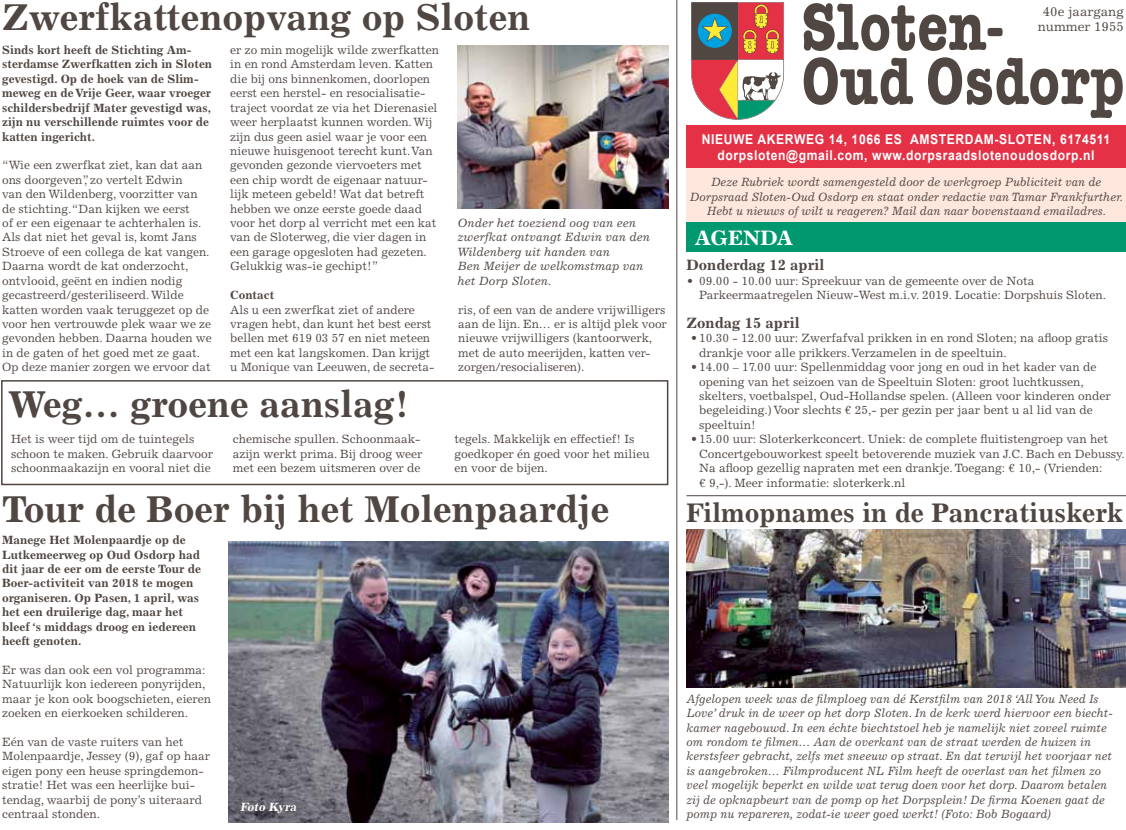
<style>
.page{position:relative;width:1126px;height:830px;background:#fff}
.page>*{position:absolute;margin:0;border:0;box-sizing:border-box;transform-origin:0 0}
.t1{font:700 37.5px "Excelsior LT Std";color:#504743}
.t2{font:700 27px "Excelsior LT Std";color:#504743}
.t3{font:700 21px "Excelsior LT Std";color:#fff}
.t4{font:700 15px "Excelsior LT Std";color:#504743}
.t5{font:700 13.5px/16.5px "Arial";letter-spacing:.05em;color:#fff;text-align:center;scale:.9 1}
.t6{font:13.05px/15.6px "Excelsior LT Std";color:#504743;text-align:center}
.t7{font:12px/14.4px "Excelsior LT Std";color:#504743}
.t8{font:italic 12px/14.4px "Excelsior LT Std";color:#504743;scale:.96 1}
.t9{font:700 12px/14.4px "Excelsior LT Std";color:#504743}
.t10{font:italic 12px/14.4px "Excelsior LT Std";color:#504743;text-align:center}
.t11{font:italic 700 12px "Excelsior LT Std";color:#fff}
</style>
<div class="page">
<svg style="left:804px;top:3px;width:182px;height:48px"></svg>
<div style="left:987px;top:28px;width:16px;height:8px;background:#504743;border-radius:4px"></div>
<svg style="left:804px;top:57px;width:109px;height:48px"></svg>
<svg style="left:928px;top:57px;width:195px;height:61px"></svg>
<div style="left:686px;top:168px;width:440px;height:56px;background:#fee7dd"></div>
<svg style="left:691px;top:2px;width:93px;height:118px"></svg>
<div style="left:686px;top:125px;width:440px;height:43px;background:#e43146"></div>
<hr style="left:676px;top:0;width:1px;height:819px;background:#504743">
<div style="left:686px;top:222px;width:440px;height:30px;background:#00986e"></div>
<hr style="left:686px;top:495px;width:440px;height:1px;background:#504743">
<img style="left:458px;top:45px;width:210px;height:163px">
<img style="left:229px;top:541px;width:439px;height:281px">
<div style="left:1px;top:380px;width:667px;height:105px;border:2px solid #504743"></div>
<div style="left:235px;top:795px;width:70px;height:27px;background:#504743;opacity:.75"></div>
<img style="left:686px;top:529px;width:440px;height:157px">
<h1 class="t1" style="left:2px;top:-4px;width:530px">Zwerfkattenopvang op Sloten</h1>
<p class="t9" style="left:2px;top:43px;width:212px">Sinds kort heeft de Stichting Am&shy;sterdamse Zwerfkatten zich in Sloten gevestigd. Op de hoek van de Slim&shy;meweg en de Vrije Geer, waar vroeger schildersbedrijf Mater gevestigd was, zijn nu verschillende ruimtes voor de katten ingericht.</p>
<p class="t7" style="left:2px;top:158px;width:211px">“Wie een zwerfkat ziet, kan dat aan ons doorgeven”, zo vertelt Edwin<br>van den Wildenberg, voorzitter van de stichting.“Dan kijken we eerst<br>of er een eigenaar te achterhalen is.<br>Als dat niet het geval is, komt Jans Stroeve of een collega de kat vangen.<br>Daarna wordt de kat onderzocht, ontvlooid, geënt en indien nodig gecastreerd/gesteriliseerd.Wilde katten worden vaak teruggezet op de voor hen vertrouwde plek waar we ze gevonden hebben. Daarna houden we in de gaten of het goed met ze gaat.<br>Op deze manier zorgen we ervoor dat</p>
<p class="t7" style="left:230px;top:43px;width:210px">er zo min mogelijk wilde zwerfkatten in en rond Amsterdam leven. Katten die bij ons binnenkomen, doorlopen eerst een herstel- en resocialisatie&shy;traject voordat ze via het Dierenasiel weer herplaatst kunnen worden.Wij zijn dus geen asiel waar je voor een nieuwe huisgenoot terecht kunt.Van gevonden gezonde viervoeters met een chip wordt de eigenaar natuur&shy;lijk meteen gebeld! Wat dat betreft hebben we onze eerste goede daad voor het dorp al verricht met een kat van de Sloterweg, die vier dagen in een garage opgesloten had gezeten.<br>Gelukkig was-ie gechipt!”</p>
<p class="t9" style="left:230px;top:288px;width:46px">Contact</p>
<p class="t7" style="left:230px;top:302px;width:206px">Als u een zwerfkat ziet of andere vragen hebt, dan kunt het best eerst bellen met 619 03 57 en niet meteen met een kat langskomen. Dan krijgt u Monique van Leeuwen, de secreta-</p>
<p class="t7" style="left:458px;top:302px;width:210px">ris, of een van de andere vrijwilligers aan de lijn. En… er is altijd plek voor nieuwe vrijwilligers (kantoorwerk, met de auto meerijden, katten ver&shy;zorgen/resocialiseren).</p>
<p class="t10" style="left:458px;top:216px;width:194px;text-align:left">Onder het toeziend oog van een zwerfkat ontvangt Edwin van den<br>Wildenberg uit handen van<br>Ben Meijer de welkomstmap van het Dorp Sloten.</p>
<h1 class="t1" style="left:9px;top:382px;width:402px">Weg… groene aanslag!</h1>
<p class="t7" style="left:11px;top:432px;width:204px">Het is weer tijd om de tuintegels schoon te maken. Gebruik daarvoor schoonmaakazijn en vooral niet die</p>
<p class="t7" style="left:233px;top:432px;width:191px">chemische spullen. Schoonmaak&shy;azijn werkt prima. Bij droog weer met een bezem uitsmeren over de</p>
<p class="t7" style="left:455px;top:432px;width:197px">tegels. Makkelijk en effectief! Is goedkoper én goed voor het milieu en voor de bijen.</p>
<h1 class="t1" style="left:2px;top:487px;width:609px">Tour de Boer bij het Molenpaardje</h1>
<p class="t9" style="left:2px;top:532px;width:200px">Manege Het Molenpaardje op de<br>Lutkemeerweg op Oud Osdorp had dit jaar de eer om de eerste Tour de<br>Boer-activiteit van 2018 te mogen organiseren. Op Pasen, 1 april, was het een druilerige dag, maar het bleef ‘s middags droog en iedereen heeft genoten.</p>
<p class="t7" style="left:2px;top:662px;width:211px">Er was dan ook een vol programma:<br>Natuurlijk kon iedereen ponyrijden, maar je kon ook boogschieten, eieren zoeken en eierkoeken schilderen.</p>
<p class="t7" style="left:2px;top:734px;width:210px">Eén van de vaste ruiters van het<br>Molenpaardje, Jessey (9), gaf op haar eigen pony een heuse springdemon&shy;stratie! Het was een heerlijke bui&shy;tendag, waarbij de pony’s uiteraard centraal stonden.</p>
<p class="t11" style="left:240px;top:799px;width:60px">Foto Kyra</p>
<p class="t6" style="left:1038px;top:3px;width:88px">40e jaargang nummer 1955</p>
<p class="t5" style="left:702px;top:131px;width:455px">NIEUWE AKERWEG 14, 1066 ES AMSTERDAM-SLOTEN, 6174511 dorpsloten@gmail.com, www.dorpsraadslotenoudosdorp.nl</p>
<p class="t10" style="left:690px;top:175px;width:435px">Deze Rubriek wordt samengesteld door de werkgroep Publiciteit van de<br>Dorpsraad Sloten-Oud Osdorp en staat onder redactie van Tamar Frankfurther.<br>Hebt u nieuws of wilt u reageren? Mail dan naar bovenstaand emailadres.</p>
<h3 class="t3" style="left:695px;top:225px;width:83px">Agenda</h3>
<p class="t4" style="left:686px;top:256px;width:140px">Donderdag 12 april</p>
<p class="t7" style="left:699px;top:273px;width:409px;text-indent:-13px">• 09.00 - 10.00 uur: Spreekuur van de gemeente over de Nota<br>Parkeermaatregelen Nieuw-West m.i.v. 2019. Locatie: Dorpshuis Sloten.</p>
<p class="t4" style="left:686px;top:314px;width:115px">Zondag 15 april</p>
<p class="t7" style="left:699px;top:331px;width:410px;text-indent:-9px">• 10.30 - 12.00 uur: Zwerfafval prikken in en rond Sloten; na afloop gratis drankje voor alle prikkers.Verzamelen in de speeltuin.</p>
<p class="t7" style="left:699px;top:360px;width:413px;text-indent:-9px">• 14.00 – 17.00 uur: Spellenmiddag voor jong en oud in het kader van de opening van het seizoen van de Speeltuin Sloten: groot luchtkussen, skelters, voetbalspel, Oud-Hollandse spelen. (Alleen voor kinderen onder begeleiding.)Voor slechts € 25,- per gezin per jaar bent u al lid van de speeltuin!</p>
<p class="t7" style="left:699px;top:432px;width:427px;text-indent:-8px">• 15.00 uur: Sloterkerkconcert. Uniek: de complete fluitistengroep van het Concertgebouworkest speelt betoverende muziek van J.C. Bach en Debussy.<br>Na afloop gezellig napraten met een drankje.Toegang: € 10,- (Vrienden:<br>€ 9,-). Meer informatie: sloterkerk.nl</p>
<h2 class="t2" style="left:686px;top:496px;width:438px">Filmopnames in de Pancratiuskerk</h2>
<p class="t8" style="left:686px;top:691px;width:446px">Afgelopen week was de filmploeg van dé Kerstfilm van 2018 ‘All You Need Is Love’ druk in de weer op het dorp Sloten. In de kerk werd hiervoor een biecht&shy;kamer nagebouwd. In een échte biechtstoel heb je namelijk niet zoveel ruimte om rondom te filmen… Aan de overkant van de straat werden de huizen in kerstsfeer gebracht, zelfs met sneeuw op straat. En dat terwijl het voorjaar net is aangebroken… Filmproducent NL Film heeft de overlast van het filmen zo veel mogelijk beperkt en wilde wat terug doen voor het dorp. Daarom betalen zij de opknapbeurt van de pomp op het Dorpsplein! De firma Koenen gaat de pomp nu repareren, zodat-ie weer goed werkt! (Foto: Bob Bogaard)</p>
</div>
